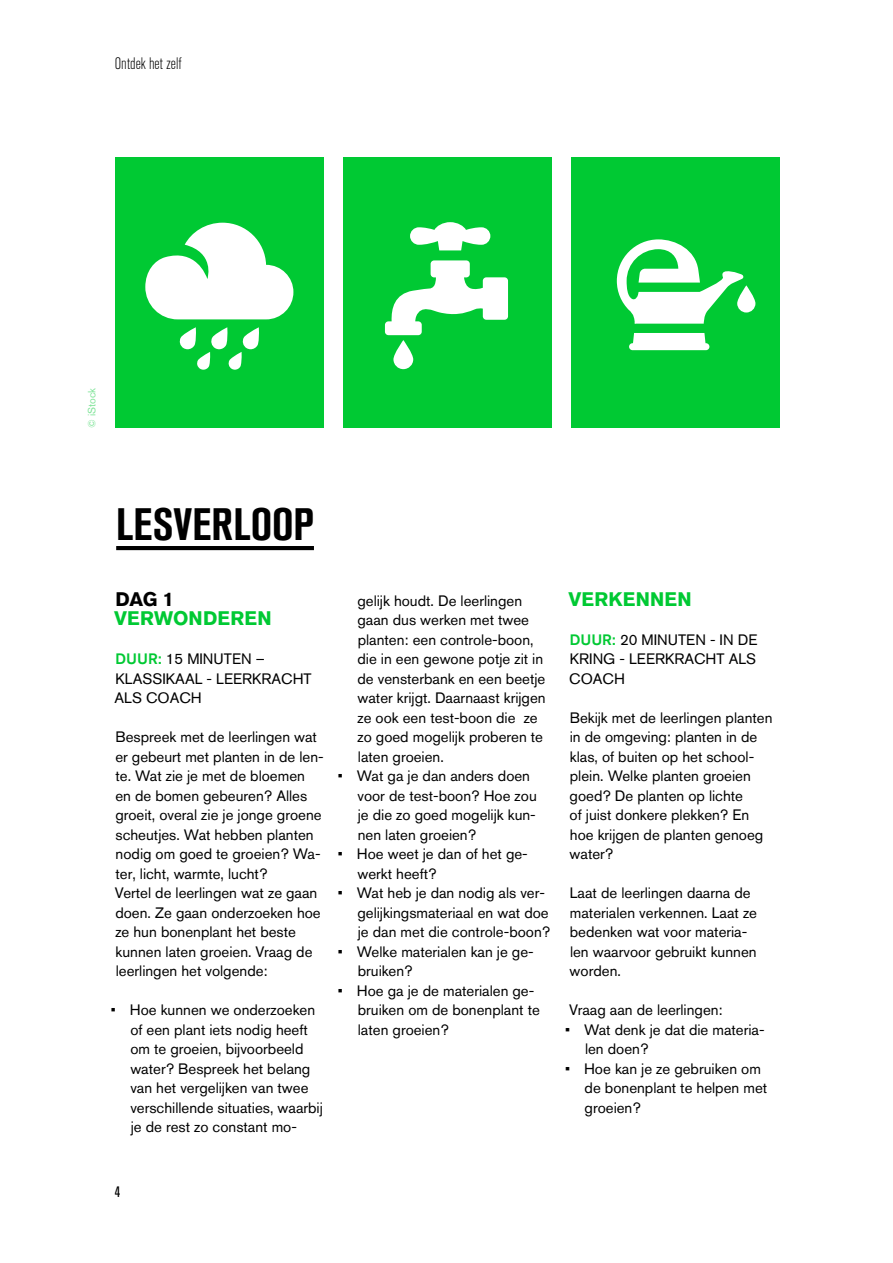
<style>
.page{position:relative;width:893px;height:1263px;background:#fff}
.page>*{position:absolute;margin:0;border:0;box-sizing:border-box;transform-origin:0 0}
.t1{font:700 condensed 45px "Akzidenz Grotesk BQ";letter-spacing:.005em;color:#000}
.t2{font:700 19.5px "Akzidenz Grotesk BQ";letter-spacing:.015em;color:#00c933}
.t3{font:700 19.5px "Akzidenz Grotesk BQ";color:#000}
.t4{font:300 condensed 16.5px "Akzidenz Grotesk BQ";color:#000}
.t5{font:15px/19.5px "Akzidenz Grotesk BQ";color:#000}
.t6{font:condensed 15px "Akzidenz Grotesk BQ";color:#000}
.t7{font:10.5px "Akzidenz Grotesk BQ";color:#80e499}
.s1{font-weight:500;color:#00c933}
</style>
<div class="page">
<hr style="left:116px;top:546px;width:198px;height:4px;background:#000">
<div style="left:116px;top:157px;width:208px;height:271px;background:#00c933"></div>
<div style="left:343px;top:157px;width:208px;height:271px;background:#00c933"></div>
<div style="left:571px;top:157px;width:208px;height:271px;background:#00c933"></div>
<svg style="left:179px;top:327px;width:80px;height:43px"></svg>
<svg style="left:145px;top:223px;width:148px;height:96px"></svg>
<svg style="left:385px;top:260px;width:123px;height:75px"></svg>
<svg style="left:410px;top:222px;width:80px;height:28px"></svg>
<svg style="left:393px;top:340px;width:20px;height:29px"></svg>
<svg style="left:629px;top:333px;width:80px;height:17px"></svg>
<svg style="left:737px;top:285px;width:18px;height:27px"></svg>
<svg style="left:617px;top:239px;width:127px;height:85px"></svg>
<p class="t4" style="left:115px;top:55px;width:68px">Ontdek het zelf</p>
<p class="t7" style="left:86px;top:428px;width:42px;rotate:-90deg">© iStock</p>
<h1 class="t1" style="left:116px;top:499px;width:199px">LESVERLOOP</h1>
<h2 class="t3" style="left:115px;top:588px;width:60px">DAG 1</h2>
<h2 class="t2" style="left:114px;top:607px;width:159px">VERWONDEREN</h2>
<p class="t5" style="left:115px;top:649px;width:199px"><span class="s1">DUUR:</span> 15 MINUTEN –<br>KLASSIKAAL - LEERKRACHT<br>ALS COACH</p>
<p class="t5" style="left:115px;top:727px;width:210px">Bespreek met de leerlingen wat er gebeurt met planten in de len&shy;te. Wat zie je met de bloemen<br>en de bomen gebeuren? Alles groeit, overal zie je jonge groene scheutjes. Wat hebben planten nodig om goed te groeien? Wa&shy;ter, licht, warmte, lucht?<br>Vertel de leerlingen wat ze gaan doen. Ze gaan onderzoeken hoe ze hun bonenplant het beste kunnen laten groeien. Vraag de leerlingen het volgende:</p>
<p class="t5" style="left:130px;top:1000px;width:194px;text-indent:-20px">• Hoe kunnen we onderzoeken of een plant iets nodig heeft om te groeien, bijvoorbeeld water? Bespreek het belang van het vergelijken van twee verschillende situaties, waarbij je de rest zo constant mo-</p>
<p class="t5" style="left:357px;top:591px;width:190px">gelijk houdt. De leerlingen gaan dus werken met twee planten: een controle-boon, die in een gewone potje zit in de vensterbank en een beetje water krijgt. Daarnaast krijgen ze ook een test-boon die ze zo goed mogelijk proberen te laten groeien.</p>
<p class="t5" style="left:357px;top:766px;width:181px;text-indent:-20px">• Wat ga je dan anders doen voor de test-boon? Hoe zou je die zo goed mogelijk kun&shy;nen laten groeien?</p>
<p class="t5" style="left:357px;top:844px;width:172px;text-indent:-20px">• Hoe weet je dan of het ge&shy;werkt heeft?</p>
<p class="t5" style="left:357px;top:883px;width:194px;text-indent:-20px">• Wat heb je dan nodig als ver&shy;gelijkingsmateriaal en wat doe je dan met die controle-boon?</p>
<p class="t5" style="left:358px;top:942px;width:178px;text-indent:-20px">• Welke materialen kan je ge&shy;bruiken?</p>
<p class="t5" style="left:358px;top:981px;width:184px;text-indent:-20px">• Hoe ga je de materialen ge&shy;bruiken om de bonenplant te laten groeien?</p>
<h2 class="t2" style="left:568px;top:588px;width:125px">VERKENNEN</h2>
<p class="t5" style="left:569px;top:630px;width:190px;text-align:justify"><span class="s1">DUUR:</span> 20 MINUTEN - IN DE KRING - LEERKRACHT ALS COACH</p>
<p class="t5" style="left:570px;top:708px;width:204px">Bekijk met de leerlingen planten in de omgeving: planten in de klas, of buiten op het school&shy;plein. Welke planten groeien goed? De planten op lichte<br>of juist donkere plekken? En hoe krijgen de planten genoeg water?</p>
<p class="t5" style="left:570px;top:883px;width:189px">Laat de leerlingen daarna de materialen verkennen. Laat ze bedenken wat voor materia&shy;len waarvoor gebruikt kunnen worden.</p>
<p class="t5" style="left:569px;top:1000px;width:155px">Vraag aan de leerlingen:</p>
<p class="t5" style="left:585px;top:1020px;width:181px;text-indent:-20px">• Wat denk je dat die materia&shy;len doen?</p>
<p class="t5" style="left:585px;top:1059px;width:184px;text-indent:-20px">• Hoe kan je ze gebruiken om de bonenplant te helpen met groeien?</p>
<p class="t6" style="left:115px;top:1184px;width:7px">4</p>
</div>
